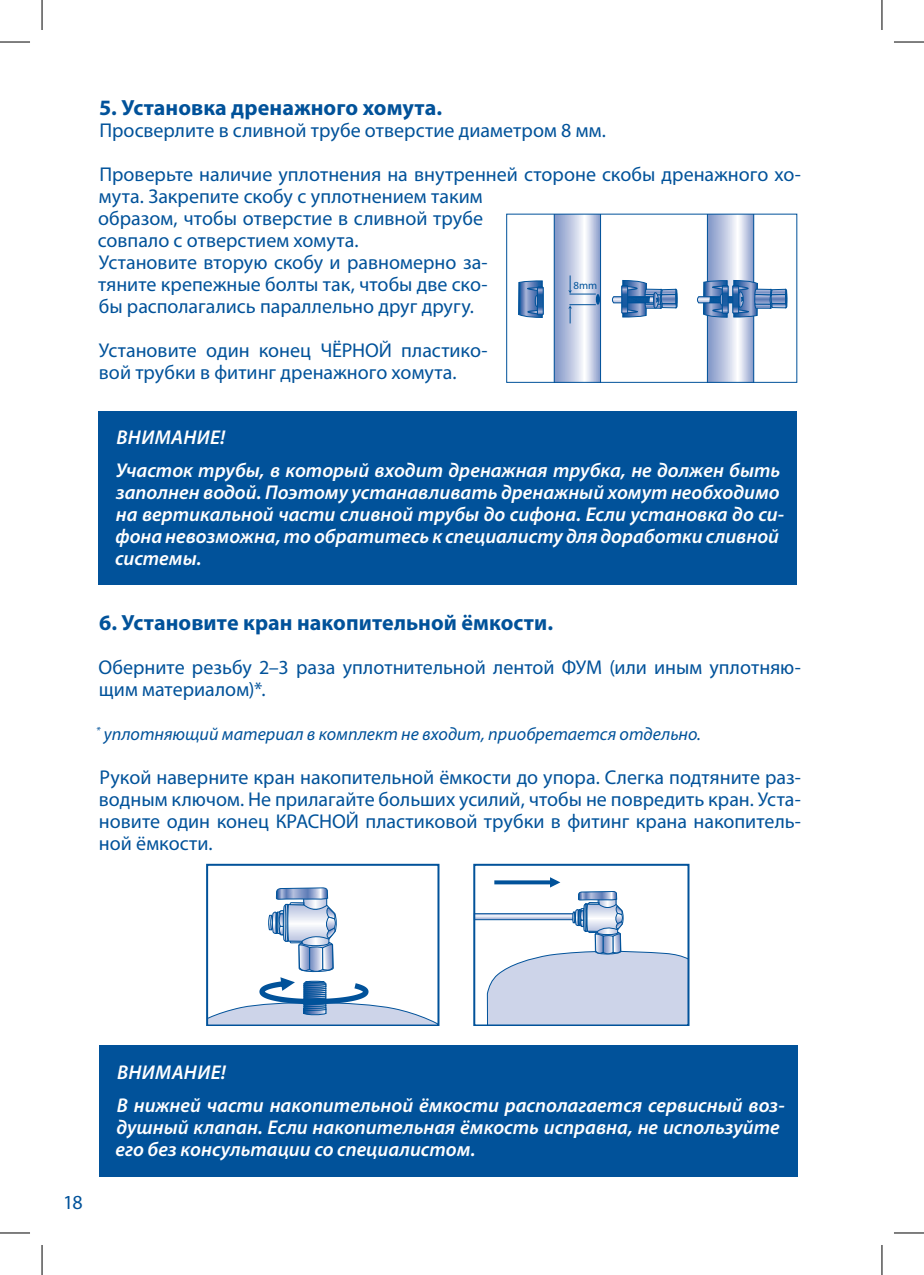
<style>
.page{position:relative;width:924px;height:1275px;background:#fff}
.page>*{position:absolute;margin:0;border:0;box-sizing:border-box;transform-origin:0 0}
.t1{font:700 22px "Myriad Pro";letter-spacing:.005em;color:#01529a}
.t2{font:20px/22px "Myriad Pro";color:#01529a}
.t3{font:italic 600 20px/22px "Myriad Pro";color:#fff}
.t4{font:italic 18px "Myriad Pro";color:#01529a}
.t5{font:10.8px "Myriad Pro";color:#01529a}
</style>
<div class="page">
<svg style="left:518px;top:281px;width:25px;height:37px"></svg>
<div style="left:537px;top:287px;width:6px;height:28px;border:1px solid #01529a"></div>
<svg style="left:553px;top:216px;width:47px;height:165px;background:#b9c5e0"></svg>
<svg style="left:697px;top:216px;width:89px;height:165px"></svg>
<div style="left:732px;top:285px;width:6px;height:28px;border:1px solid #01529a"></div>
<svg style="left:612px;top:280px;width:65px;height:38px"></svg>
<div style="left:621px;top:285px;width:6px;height:28px;border:1px solid #01529a"></div>
<div style="left:506px;top:214px;width:291px;height:169px;border:1px solid #01529a"></div>
<div style="left:99px;top:411px;width:697px;height:174px;background:#01529a"></div>
<div style="left:206px;top:864px;width:233px;height:162px;border:2px solid #01529a"></div>
<svg style="left:207px;top:887px;width:231px;height:138px"></svg>
<svg style="left:476px;top:877px;width:210px;height:146px"></svg>
<div style="left:473px;top:864px;width:216px;height:162px;border:2px solid #01529a"></div>
<div style="left:99px;top:1045px;width:698px;height:131px;background:#01529a"></div>
<hr style="left:0;top:42px;width:30px;height:1px;background:#000">
<hr style="left:893px;top:42px;width:30px;height:1px;background:#000">
<hr style="left:0;top:1232px;width:30px;height:1px;background:#000">
<hr style="left:893px;top:1232px;width:30px;height:1px;background:#000">
<hr style="left:42px;top:0;width:1px;height:30px;background:#000">
<hr style="left:42px;top:1245px;width:1px;height:30px;background:#000">
<hr style="left:881px;top:0;width:1px;height:30px;background:#000">
<hr style="left:881px;top:1245px;width:1px;height:30px;background:#000">
<p class="t1" style="left:99px;top:93px;width:344px">5. Установка дренажного хомута.</p>
<p class="t2" style="left:99px;top:119px;width:507px">Просверлите в сливной трубе отверстие диаметром 8 мм.</p>
<p class="t2" style="left:98px;top:163px;width:704px">Проверьте наличие уплотнения на внутренней стороне скобы дренажного хо&shy;мута. Закрепите скобу с уплотнением таким<br>образом, чтобы отверстие в сливной трубе<br>совпало с отверстием хомута.<br>Установите вторую скобу и равномерно за-<br>тяните крепежные болты так, чтобы две ско-<br>бы располагались параллельно друг другу.</p>
<p class="t2" style="left:99px;top:339px;width:390px">Установите один конец ЧЁРНОЙ пластико&shy;вой трубки в фитинг дренажного хомута.</p>
<p class="t5" style="left:573px;top:279px;width:25px">8mm</p>
<p class="t3" style="left:116px;top:420px;width:666px;line-height:33.4px">ВНИМАНИЕ!<br>Участок трубы, в который входит дренажная трубка, не должен быть</p>
<p class="t3" style="left:115px;top:481px;width:670px">заполнен водой. Поэтому устанавливать дренажный хомут необходимо на вертикальной части сливной трубы до сифона. Если установка до си&shy;фона невозможна, то обратитесь к специалисту для доработки сливной системы.</p>
<p class="t1" style="left:99px;top:608px;width:455px">6. Установите кран накопительной ёмкости.</p>
<p class="t2" style="left:98px;top:655px;width:703px">Оберните резьбу 2–3 раза уплотнительной лентой ФУМ (или иным уплотняю&shy;щим материалом)*.</p>
<p class="t4" style="left:96px;top:722px;width:606px"><sup>*</sup> уплотняющий материал в комплект не входит, приобретается отдельно.</p>
<p class="t2" style="left:99px;top:765px;width:703px;text-align:justify">Рукой наверните кран накопительной ёмкости до упора. Слегка подтяните раз&shy;водным ключом. Не прилагайте больших усилий, чтобы не повредить кран. Уста&shy;новите один конец КРАСНОЙ пластиковой трубки в фитинг крана накопитель&shy;ной ёмкости.</p>
<p class="t2" style="left:63px;top:1190px;width:21px">18</p>
<p class="t3" style="left:117px;top:1054px;width:669px;line-height:33.4px">ВНИМАНИЕ!<br>В нижней части накопительной ёмкости располагается сервисный воз-</p>
<p class="t3" style="left:115px;top:1115px;width:665px">душный клапан. Если накопительная ёмкость исправна, не используйте его без консультации со специалистом.</p>
</div>
